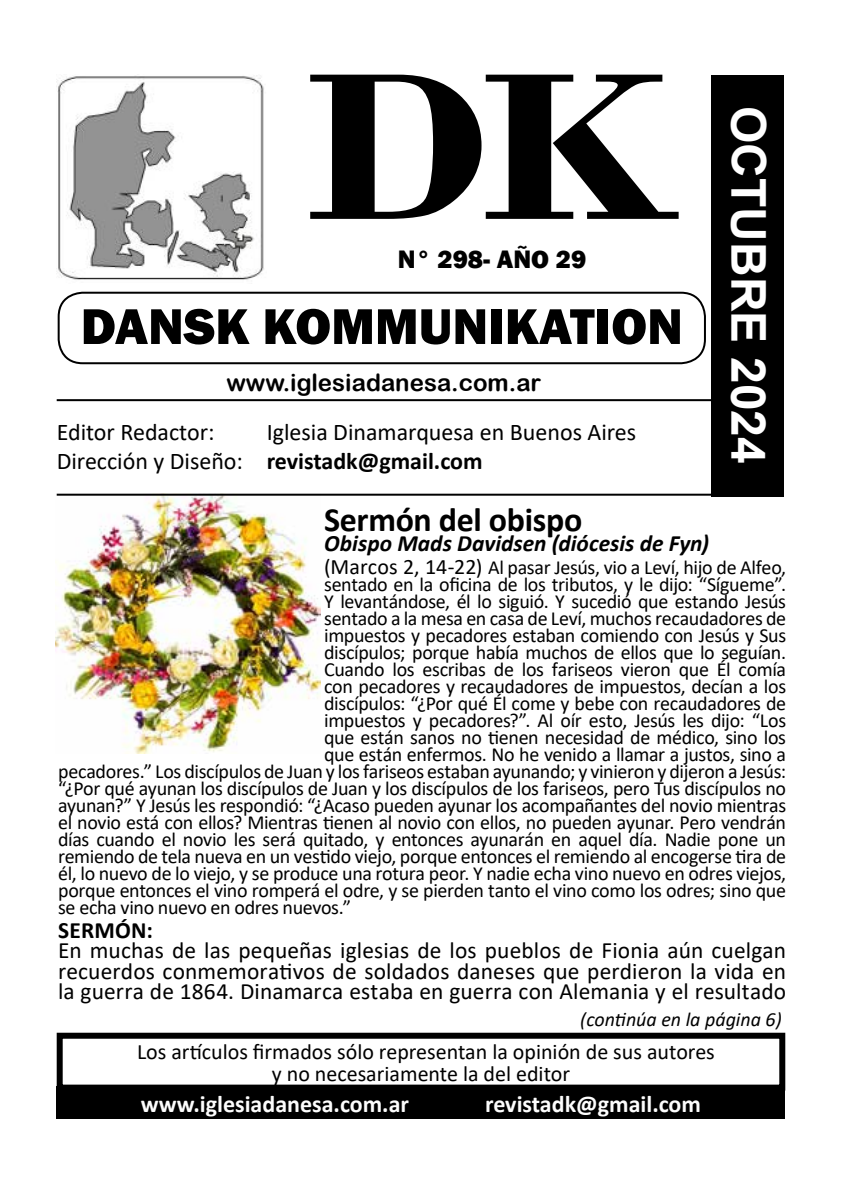
<style>
.page{position:relative;width:842px;height:1191px;background:#fff}
.page>*{position:absolute;margin:0;border:0;box-sizing:border-box;transform-origin:0 0}
.t1{font:700 220.2px "Bodoni";color:#000;scale:1.21 1}
.t2{font:800 52px "Franklin Gothic";color:#000}
.t3{font:700 48px "Arial";color:#fff}
.t4{font:700 34px "Calibri";letter-spacing:-.01em;color:#000}
.t5{font:800 26px "Franklin Gothic";color:#000}
.t6{font:24px/28.8px "Calibri";color:#000}
.t7{font:700 24px "Calibri";color:#fdfdfd}
.t8{font:24px "Arial Rounded MT Bold";color:#000}
.t9{font:700 24px "Calibri";color:#000}
.t10{font:23.4px/20.4px "Calibri";letter-spacing:.005em;color:#000;text-align:justify}
.t11{font:italic 700 23.4px "Calibri";color:#000}
.t12{font:700 23.4px "Calibri";letter-spacing:.01em;color:#000}
.t13{font:22px/22px "Calibri";color:#000;text-align:center}
.t14{font:20px "Calibri";letter-spacing:-.015em;color:#000}
.t15{font:italic 20px "Calibri";color:#000}
.s1{font-size:22px}
</style>
<div class="page">
<div style="left:57px;top:1032px;width:728px;height:58px;border:6px solid #000"></div>
<div style="left:57px;top:1086px;width:728px;height:32px;background:#000"></div>
<img style="left:55px;top:494px;width:266px;height:259px">
<div style="left:712px;top:75px;width:72px;height:421px;background:#000"></div>
<div style="left:58px;top:292px;width:648px;height:72px;border:2px solid #000;border-radius:24px"></div>
<img style="left:57px;top:75px;width:207px;height:205px">
<hr style="left:57px;top:494px;width:655px;height:2px;background:#000">
<hr style="left:57px;top:399px;width:655px;height:2px;background:#000">
<h1 class="t1" style="left:305px;top:17px;width:309px">DK</h1>
<h3 class="t5" style="left:398px;top:243px;width:190px">N° 298- AÑO 29</h3>
<h2 class="t2" style="left:81px;top:293px;width:604px">DANSK KOMMUNIKATION</h2>
<p class="t8" style="left:226px;top:368px;width:316px">www.iglesiadanesa.com.ar</p>
<p class="t6" style="left:57px;top:417px;width:188px">Editor Redactor:<br>Dirección y Diseño:</p>
<p class="t6" style="left:267px;top:417px;width:371px">Iglesia Dinamarquesa en Buenos Aires</p>
<p class="t9" style="left:267px;top:444px;width:217px">revistadk@gmail.com</p>
<h3 class="t3" style="left:782px;top:106px;width:359px;rotate:90deg">OCTUBRE 2024</h3>
<h3 class="t4" style="left:324px;top:495px;width:260px">Sermón del obispo</h3>
<p class="t11" style="left:324px;top:526px;width:387px">Obispo Mads Davidsen (diócesis de Fyn)</p>
<p class="t14" style="left:324px;top:553px;width:464px"><span class="s1">(Marcos 2, 14-22)</span> Al pasar Jesús, vio a Leví, hijo de Alfeo,</p>
<p class="t14" style="left:324px;top:570px;width:464px">sentado en la oficina de los tributos, y le dijo: “Sígueme”.</p>
<p class="t14" style="left:324px;top:587px;width:463px">Y levantándose, él lo siguió. Y sucedió que estando Jesús</p>
<p class="t14" style="left:324px;top:604px;width:464px">sentado a la mesa en casa de Leví, muchos recaudadores de</p>
<p class="t14" style="left:324px;top:621px;width:463px">impuestos y pecadores estaban comiendo con Jesús y Sus</p>
<p class="t14" style="left:324px;top:638px;width:463px">discípulos; porque había muchos de ellos que lo seguían.</p>
<p class="t14" style="left:324px;top:655px;width:463px">Cuando los escribas de los fariseos vieron que Él comía</p>
<p class="t14" style="left:324px;top:672px;width:463px">con pecadores y recaudadores de impuestos, decían a los</p>
<p class="t14" style="left:324px;top:689px;width:464px">discípulos: “¿Por qué Él come y bebe con recaudadores de</p>
<p class="t14" style="left:324px;top:706px;width:463px">impuestos y pecadores?”. Al oír esto, Jesús les dijo: “Los</p>
<p class="t14" style="left:324px;top:723px;width:463px">que están sanos no tienen necesidad de médico, sino los</p>
<p class="t14" style="left:324px;top:740px;width:463px">que están enfermos. No he venido a llamar a justos, sino a</p>
<p class="t14" style="left:58px;top:757px;width:729px">pecadores.” Los discípulos de Juan y los fariseos estaban ayunando; y vinieron y dijeron a Jesús:</p>
<p class="t14" style="left:58px;top:774px;width:729px">“¿Por qué ayunan los discípulos de Juan y los discípulos de los fariseos, pero Tus discípulos no</p>
<p class="t14" style="left:58px;top:791px;width:729px">ayunan?” Y Jesús les respondió: “¿Acaso pueden ayunar los acompañantes del novio mientras</p>
<p class="t14" style="left:58px;top:808px;width:729px">el novio está con ellos? Mientras tienen al novio con ellos, no pueden ayunar. Pero vendrán</p>
<p class="t14" style="left:58px;top:825px;width:729px">días cuando el novio les será quitado, y entonces ayunarán en aquel día. Nadie pone un</p>
<p class="t14" style="left:58px;top:842px;width:729px">remiendo de tela nueva en un vestido viejo, porque entonces el remiendo al encogerse tira de</p>
<p class="t14" style="left:58px;top:859px;width:729px">él, lo nuevo de lo viejo, y se produce una rotura peor. Y nadie echa vino nuevo en odres viejos,</p>
<p class="t14" style="left:58px;top:876px;width:729px">porque entonces el vino romperá el odre, y se pierden tanto el vino como los odres; sino que</p>
<p class="t14" style="left:58px;top:893px;width:295px">se echa vino nuevo en odres nuevos.”</p>
<p class="t12" style="left:58px;top:913px;width:96px">SERMÓN:</p>
<p class="t10" style="left:58px;top:939px;width:729px">En muchas de las pequeñas iglesias de los pueblos de Fionia aún cuelgan recuerdos conmemorativos de soldados daneses que perdieron la vida en la guerra de 1864. Dinamarca estaba en guerra con Alemania y el resultado</p>
<p class="t15" style="left:580px;top:1005px;width:203px">(continúa en la página 6)</p>
<p class="t13" style="left:137px;top:1040px;width:579px">Los artículos firmados sólo representan la opinión de sus autores y no necesariamente la del editor</p>
<p class="t7" style="left:141px;top:1086px;width:270px">www.iglesiadanesa.com.ar</p>
<p class="t7" style="left:485px;top:1086px;width:218px">revistadk@gmail.com</p>
</div>
